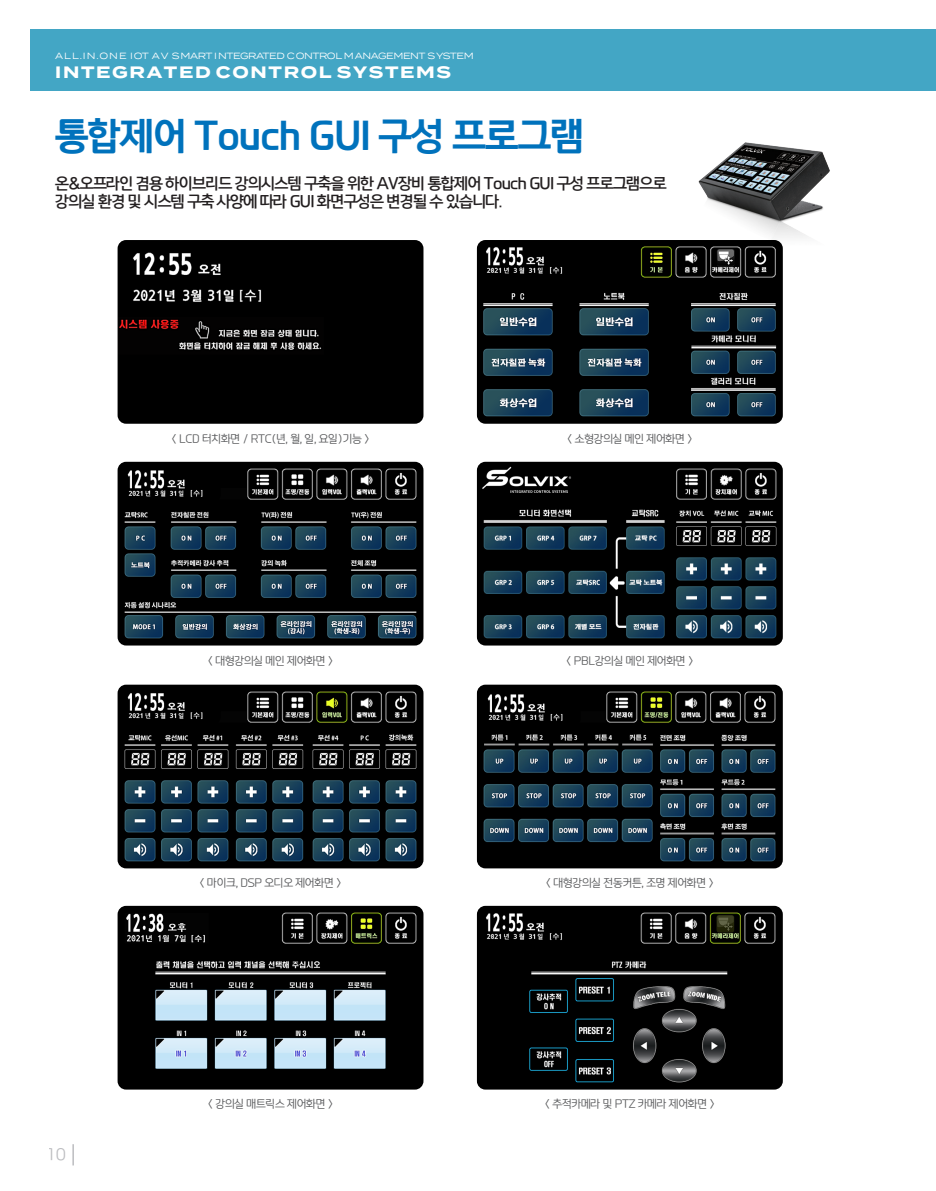
<style>
.page{position:relative;width:936px;height:1191px;background:#fff}
.page>*{position:absolute;margin:0;border:0;box-sizing:border-box;transform-origin:0 0}
.t1{font:700 36px "paybooc OTF Extra";letter-spacing:-.025em;color:#0072bc}
.t2{font:700 16.5px "Termina";letter-spacing:.1em;color:#fff}
.t3{font:15px "paybooc OTF Bold";letter-spacing:-.05em;color:#231f20}
.t4{font:15px "paybooc OTF Medium";color:#bcbdc0}
.t5{font:10.5px "paybooc OTF Medium";letter-spacing:-.025em;color:#57585a}
.t6{font:9px "Termina";letter-spacing:-.05em;color:#fff}
</style>
<div class="page">
<div style="left:30px;top:30px;width:905px;height:61px;background:#43a6c5"></div>
<img style="left:698px;top:142px;width:132px;height:117px">
<img style="left:477px;top:462px;width:305px;height:183px">
<img style="left:477px;top:906px;width:305px;height:183px">
<img style="left:118px;top:684px;width:305px;height:184px">
<img style="left:119px;top:685px;width:102px;height:40px">
<img style="left:477px;top:684px;width:305px;height:184px">
<img style="left:478px;top:687px;width:102px;height:40px">
<img style="left:118px;top:462px;width:305px;height:183px">
<img style="left:119px;top:463px;width:102px;height:40px">
<img style="left:477px;top:240px;width:305px;height:184px">
<img style="left:118px;top:906px;width:305px;height:183px">
<img style="left:118px;top:240px;width:305px;height:184px">
<hr style="left:72px;top:1144px;width:2px;height:21px;background:#bcbdc0">
<p class="t6" style="left:55px;top:49px;width:420px">ALL.IN.ONE IOT AV SMART INTEGRATED CONTROL MANAGEMENT SYSTEM</p>
<h2 class="t2" style="left:55px;top:60px;width:397px">INTEGRATED CONTROL SYSTEMS</h2>
<p class="t1" style="left:55px;top:114px;width:530px">통합제어 Touch GUI 구성 프로그램</p>
<p class="t3" style="left:55px;top:174px;width:612px">온&amp;오프라인 겸용 하이브리드 강의시스템 구축을 위한 AV장비 통합제어 Touch GUI 구성 프로그램으로</p>
<p class="t3" style="left:55px;top:192px;width:448px">강의실 환경 및 시스템 구축 사양에 따라 GUI 화면구성은 변경될 수 있습니다.</p>
<h3 class="t4" style="left:47px;top:1146px;width:20px">10</h3>
<p class="t5" style="left:171px;top:432px;width:200px">&lt; LCD 터치화면 / RTC(년, 월, 일, 요일)기능 &gt;</p>
<p class="t5" style="left:207px;top:654px;width:127px">&lt; 대형강의실 메인 제어화면 &gt;</p>
<p class="t5" style="left:199px;top:877px;width:144px">&lt; 마이크, DSP 오디오 제어화면 &gt;</p>
<p class="t5" style="left:207px;top:1098px;width:127px">&lt; 강의실 매트릭스 제어화면 &gt;</p>
<p class="t5" style="left:567px;top:432px;width:127px">&lt; 소형강의실 메인 제어화면 &gt;</p>
<p class="t5" style="left:566px;top:654px;width:129px">&lt; PBL강의실 메인 제어화면 &gt;</p>
<p class="t5" style="left:545px;top:877px;width:170px">&lt; 대형강의실 전동커튼, 조명 제어화면 &gt;</p>
<p class="t5" style="left:544px;top:1098px;width:172px">&lt; 추적카메라 및 PTZ 카메라 제어화면 &gt;</p>
</div>
